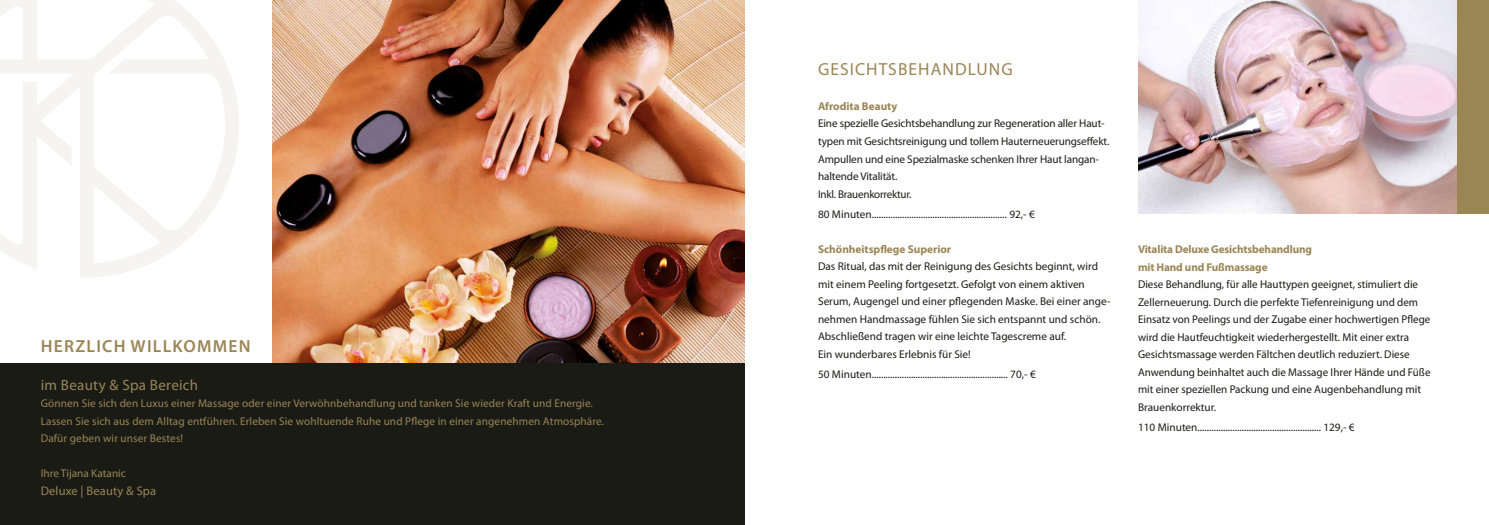
<style>
.page{position:relative;width:1489px;height:525px;background:#fff}
.page>*{position:absolute;margin:0;border:0;box-sizing:border-box;transform-origin:0 0}
.t1{font:600 17.5px "Myriad Pro";letter-spacing:.07em;color:#9a8555}
.t2{font:17.5px "Myriad Pro";letter-spacing:.06em;color:#9a8555}
.t3{font:15px "Myriad Pro";letter-spacing:.02em;color:#9a8555}
.t4{font:12.5px "Myriad Pro";letter-spacing:.01em;color:#9a8555}
.t5{font:11.25px/17.5px "Myriad Pro";color:#1a1b15}
.t6{font:11.25px/17.5px "Myriad Pro";letter-spacing:.01em;color:#9a8555}
.t7{font:700 11.25px/17.5px "Myriad Pro";letter-spacing:-.01em;color:#9a8555}
</style>
<div class="page">
<img style="left:1138px;top:0;width:319px;height:213px">
<img style="left:273px;top:0;width:471px;height:363px">
<div style="left:0;top:363px;width:744px;height:161px;background:#1a1b15"></div>
<svg style="left:0;top:0;width:239px;height:277px"></svg>
<div style="left:1457px;top:0;width:31px;height:213px;background:#9a8555"></div>
<h1 class="t1" style="left:41px;top:335px;width:211px">HERZLICH WILLKOMMEN</h1>
<h2 class="t3" style="left:41px;top:375px;width:159px">im Beauty &amp; Spa Bereich</h2>
<p class="t6" style="left:41px;top:394px;width:565px">Gönnen Sie sich den Luxus einer Massage oder einer Verwöhnbehandlung und tanken Sie wieder Kraft und Energie.<br>Lassen Sie sich aus dem Alltag entführen. Erleben Sie wohltuende Ruhe und Pflege in einer angenehmen Atmosphäre.<br>Dafür geben wir unser Bestes!</p>
<p class="t6" style="left:41px;top:464px;width:87px">Ihre Tijana Katanic</p>
<p class="t4" style="left:41px;top:482px;width:117px">Deluxe | Beauty &amp; Spa</p>
<h1 class="t2" style="left:818px;top:58px;width:196px">GESICHTSBEHANDLUNG</h1>
<p class="t7" style="left:818px;top:97px;width:81px">Afrodita Beauty</p>
<p class="t5" style="left:818px;top:115px;width:293px">Eine spezielle Gesichtsbehandlung zur Regeneration aller Haut&shy;typen mit Gesichtsreinigung und tollem Hauterneuerungseffekt.<br>Ampullen und eine Spezialmaske schenken Ihrer Haut langan&shy;haltende Vitalität.<br>Inkl. Brauenkorrektur.</p>
<p class="t5" style="left:818px;top:205px;width:218px">80 Minuten.......................................................... 92,- €</p>
<p class="t7" style="left:818px;top:239px;width:135px">Schönheitspflege Superior</p>
<p class="t5" style="left:818px;top:257px;width:294px">Das Ritual, das mit der Reinigung des Gesichts beginnt, wird mit einem Peeling fortgesetzt. Gefolgt von einem aktiven Serum, Augengel und einer pflegenden Maske. Bei einer ange&shy;nehmen Handmassage fühlen Sie sich entspannt und schön.<br>Abschließend tragen wir eine leichte Tagescreme auf.<br>Ein wunderbares Erlebnis für Sie!</p>
<p class="t5" style="left:818px;top:365px;width:219px">50 Minuten........................................................... 70,- €</p>
<p class="t7" style="left:1137px;top:240px;width:175px">Vitalita Deluxe Gesichtsbehandlung mit Hand und Fußmassage</p>
<p class="t5" style="left:1137px;top:275px;width:294px">Diese Behandlung, für alle Hauttypen geeignet, stimuliert die Zellerneuerung. Durch die perfekte Tiefenreinigung und dem Einsatz von Peelings und der Zugabe einer hochwertigen Pflege wird die Hautfeuchtigkeit wiederhergestellt. Mit einer extra Gesichtsmassage werden Fältchen deutlich reduziert. Diese Anwendung beinhaltet auch die Massage Ihrer Hände und Füße mit einer speziellen Packung und eine Augenbehandlung mit Brauenkorrektur.</p>
<p class="t5" style="left:1137px;top:418px;width:218px">110 Minuten..................................................... 129,- €</p>
</div>
